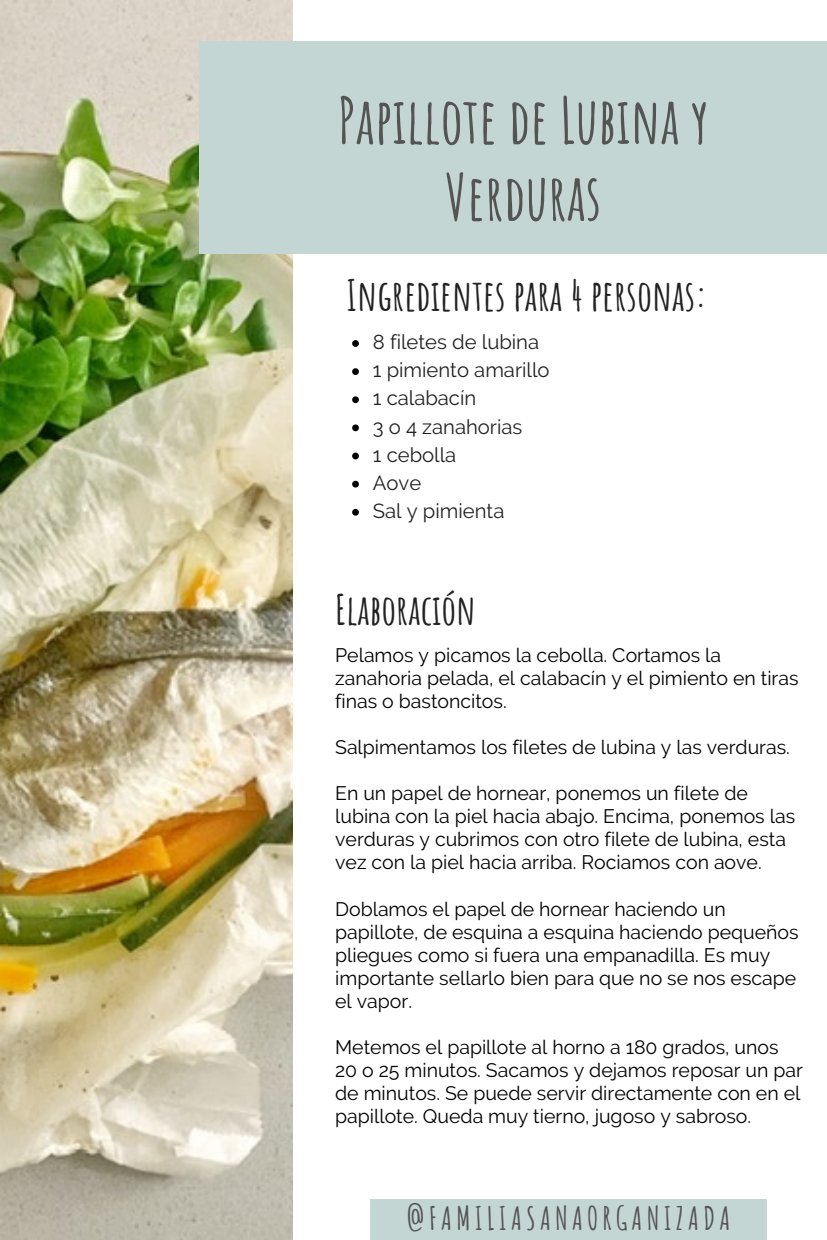
<style>
.page{position:relative;width:827px;height:1240px;background:#fff}
.page>*{position:absolute;margin:0;border:0;box-sizing:border-box;transform-origin:0 0}
.t1{font:700 63px/76.5px "Amatic SC";color:#545454;text-align:center}
.t2{font:700 42px "Amatic SC";color:#222}
.t3{font:700 41.1px "Amatic SC";color:#222}
.t4{font:700 31.5px "Amatic SC";letter-spacing:.13em;color:#545454}
.t5{font:20.25px/28.2px "Raleway";color:#222}
.t6{font:19.5px/23.1px "Raleway";color:#000}
</style>
<div class="page">
<img style="left:0;top:0;width:293px;height:1240px">
<div style="left:199px;top:42px;width:628px;height:211px;background:#c3d6d4"></div>
<div style="left:370px;top:1199px;width:396px;height:41px;background:#c3d6d4"></div>
<svg style="left:352px;top:340px;width:7px;height:7px"></svg>
<svg style="left:352px;top:368px;width:7px;height:7px"></svg>
<svg style="left:352px;top:396px;width:7px;height:7px"></svg>
<svg style="left:352px;top:424px;width:7px;height:7px"></svg>
<svg style="left:352px;top:453px;width:7px;height:6px"></svg>
<svg style="left:352px;top:481px;width:7px;height:6px"></svg>
<svg style="left:352px;top:509px;width:7px;height:7px"></svg>
<h1 class="t1" style="left:338px;top:81px;width:373px">Papillote de Lubina y<br>Verduras</h1>
<h2 class="t2" style="left:346px;top:268px;width:362px">Ingredientes para 4 personas:</h2>
<p class="t5" style="left:373px;top:328px;width:178px">8 filetes de lubina<br>1 pimiento amarillo<br>1 calabacín<br>3 o 4 zanahorias<br>1 cebolla<br>Aove<br>Sal y pimienta</p>
<h3 class="t3" style="left:335px;top:583px;width:142px">Elaboración</h3>
<p class="t6" style="left:335px;top:643px;width:465px">Pelamos y picamos la cebolla. Cortamos la zanahoria pelada, el calabacín y el pimiento en tiras finas o bastoncitos.</p>
<p class="t6" style="left:335px;top:735px;width:456px">Salpimentamos los filetes de lubina y las verduras.</p>
<p class="t6" style="left:335px;top:782px;width:461px">En un papel de hornear, ponemos un filete de lubina con la piel hacia abajo. Encima, ponemos las verduras y cubrimos con otro filete de lubina, esta vez con la piel hacia arriba. Rociamos con aove.</p>
<p class="t6" style="left:335px;top:897px;width:465px">Doblamos el papel de hornear haciendo un papillote, de esquina a esquina haciendo pequeños pliegues como si fuera una empanadilla. Es muy importante sellarlo bien para que no se nos escape el vapor.</p>
<p class="t6" style="left:335px;top:1035px;width:469px">Metemos el papillote al horno a 180 grados, unos 20 o 25 minutos. Sacamos y dejamos reposar un par de minutos. Se puede servir directamente con en el papillote. Queda muy tierno, jugoso y sabroso.</p>
<h3 class="t4" style="left:407px;top:1198px;width:325px">@FAMILIASANAORGANIZADA</h3>
</div>
